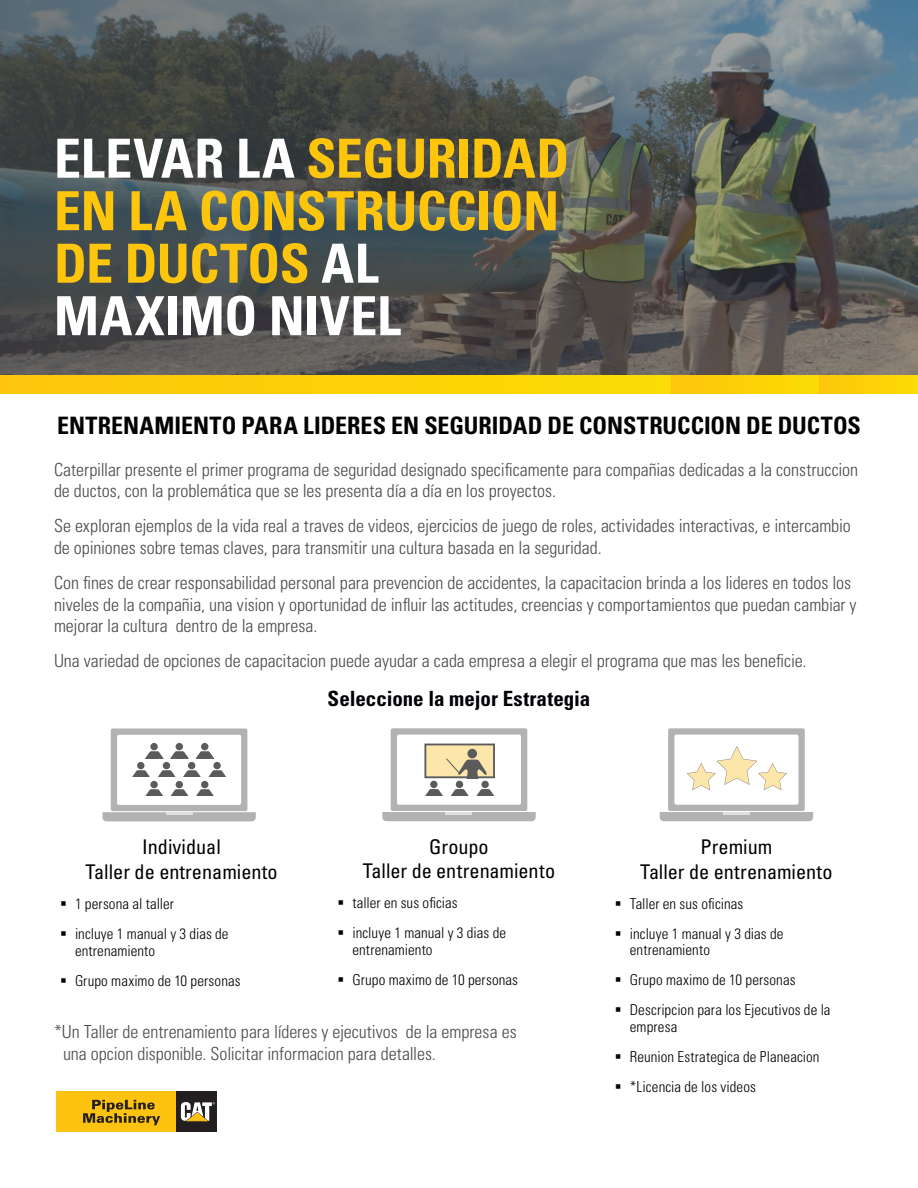
<style>
.page{position:relative;width:918px;height:1188px;background:#fff}
.page>*{position:absolute;margin:0;border:0;box-sizing:border-box;transform-origin:0 0}
.Headline_OS{font:700 condensed 54px/52.5px "Univers";letter-spacing:-.005em;color:#fec50d}
.Headline_OS-2{font:700 condensed 54px "Univers";letter-spacing:.01em;color:#fff}
.Headline_OS-3{font:700 condensed 24px "Univers";color:#000103}
.Section_Title_WBK{font:700 condensed 21px "Univers";color:#000005}
.Heading_1_WBK{font:condensed 20.25px/25.2px "Univers";color:#000103;text-align:center}
.Body_OS{font:300 condensed 18px/21.6px "Univers";color:#494a4b}
.t1{font:300 condensed 15px/16.5px "Univers";letter-spacing:.005em;color:#000103}
.s1{color:#fff}
</style>
<div class="page">
<svg style="left:56px;top:1091px;width:161px;height:41px"></svg>
<div style="left:56px;top:1092px;width:120px;height:40px;background:#fec210"></div>
<div style="left:176px;top:1092px;width:40px;height:40px;background:#231f20"></div>
<svg style="left:181px;top:1102px;width:34px;height:20px"></svg>
<svg style="left:83px;top:1100px;width:77px;height:25px"></svg>
<svg style="left:382px;top:812px;width:154px;height:9px"></svg>
<hr style="left:446px;top:812px;width:26px;height:3px;background:#e0e0df">
<div style="left:391px;top:728px;width:136px;height:83px;background:#b2b2b2;border-radius:2px"></div>
<div style="left:397px;top:735px;width:124px;height:70px;background:#fff;border-radius:2px"></div>
<div style="left:430px;top:781px;width:8px;height:7px;background:#5b5b5b;border-radius:50%"></div>
<div style="left:481px;top:781px;width:8px;height:7px;background:#5b5b5b;border-radius:50%"></div>
<div style="left:456px;top:781px;width:7px;height:7px;background:#5b5b5b;border-radius:50%"></div>
<svg style="left:425px;top:789px;width:69px;height:7px"></svg>
<svg style="left:424px;top:744px;width:71px;height:34px;background:#cdbd93"></svg>
<svg style="left:660px;top:812px;width:153px;height:9px"></svg>
<hr style="left:723px;top:812px;width:27px;height:3px;background:#e0e0df">
<div style="left:668px;top:728px;width:137px;height:83px;background:#b2b2b2;border-radius:2px"></div>
<div style="left:674px;top:735px;width:124px;height:70px;background:#fff;border-radius:2px"></div>
<svg style="left:687px;top:746px;width:100px;height:44px"></svg>
<svg style="left:0;top:0;width:918px;height:376px;background:#555b5a"></svg>
<div style="left:670px;top:376px;width:149px;height:18px;background:#fcd107"></div>
<div style="left:819px;top:376px;width:99px;height:18px;background:#fcd107"></div>
<div style="left:0;top:376px;width:670px;height:18px;background:#fcd107"></div>
<svg style="left:102px;top:812px;width:154px;height:9px"></svg>
<hr style="left:166px;top:812px;width:27px;height:3px;background:#e0e0df">
<div style="left:111px;top:729px;width:136px;height:82px;background:#b2b2b2;border-radius:2px"></div>
<div style="left:117px;top:735px;width:124px;height:70px;background:#fff;border-radius:2px"></div>
<div style="left:150px;top:781px;width:8px;height:7px;background:#5b5b5b;border-radius:50%"></div>
<div style="left:176px;top:781px;width:7px;height:7px;background:#5b5b5b;border-radius:50%"></div>
<div style="left:201px;top:781px;width:7px;height:7px;background:#5b5b5b;border-radius:50%"></div>
<svg style="left:145px;top:789px;width:69px;height:7px"></svg>
<div style="left:137px;top:762px;width:8px;height:7px;background:#5b5b5b;border-radius:50%"></div>
<div style="left:163px;top:762px;width:7px;height:7px;background:#5b5b5b;border-radius:50%"></div>
<div style="left:188px;top:762px;width:7px;height:7px;background:#5b5b5b;border-radius:50%"></div>
<div style="left:213px;top:762px;width:8px;height:7px;background:#5b5b5b;border-radius:50%"></div>
<svg style="left:132px;top:770px;width:94px;height:7px"></svg>
<div style="left:150px;top:743px;width:8px;height:7px;background:#5b5b5b;border-radius:50%"></div>
<div style="left:176px;top:743px;width:7px;height:7px;background:#5b5b5b;border-radius:50%"></div>
<div style="left:201px;top:743px;width:7px;height:7px;background:#5b5b5b;border-radius:50%"></div>
<svg style="left:145px;top:751px;width:69px;height:7px"></svg>
<p class="Headline_OS" style="left:54px;top:132px;width:517px"><span class="s1">ELEVAR LA</span> SEGURIDAD</p>
<p class="Headline_OS" style="left:54px;top:185px;width:507px">EN LA CONSTRUCCION<br>DE DUCTOS <span class="s1">AL</span></p>
<p class="Headline_OS-2" style="left:54px;top:283px;width:348px">MAXIMO NIVEL</p>
<p class="Headline_OS-3" style="left:57px;top:411px;width:805px">ENTRENAMIENTO PARA LIDERES EN SEGURIDAD DE CONSTRUCCION DE DUCTOS</p>
<p class="Body_OS" style="left:54px;top:459px;width:806px">Caterpillar presente el primer programa de seguridad designado specificamente para compañias dedicadas a la construccion de ductos, con la problemática que se les presenta día a día en los proyectos.</p>
<p class="Body_OS" style="left:54px;top:515px;width:798px">Se exploran ejemplos de la vida real a traves de videos, ejercicios de juego de roles, actividades interactivas, e intercambio de opiniones sobre temas claves, para transmitir una cultura basada en la seguridad.</p>
<p class="Body_OS" style="left:54px;top:572px;width:804px">Con fines de crear responsabilidad personal para prevencion de accidentes, la capacitacion brinda a los lideres en todos los niveles de la compañia, una vision y oportunidad de influir las actitudes, creencias y comportamientos que puedan cambiar y mejorar la cultura dentro de la empresa.</p>
<p class="Body_OS" style="left:54px;top:650px;width:754px">Una variedad de opciones de capacitacion puede ayudar a cada empresa a elegir el programa que mas les beneficie.</p>
<p class="Section_Title_WBK" style="left:328px;top:686px;width:264px">Seleccione la mejor Estrategia</p>
<p class="Heading_1_WBK" style="left:363px;top:834px;width:194px;line-height:24.3px">Groupo<br>Taller de entrenamiento</p>
<p class="t1" style="left:337px;top:895px;width:122px">▪ taller en sus oficias</p>
<p class="t1" style="left:352px;top:925px;width:155px;text-indent:-15px">▪ incluye 1 manual y 3 dias de entrenamiento</p>
<p class="t1" style="left:337px;top:971px;width:182px">▪ Grupo maximo de 10 personas</p>
<p class="Body_OS" style="left:63px;top:1021px;width:455px;text-indent:-9px">*Un Taller de entrenamiento para líderes y ejecutivos de la empresa es una opcion disponible. Solicitar informacion para detalles.</p>
<p class="Heading_1_WBK" style="left:86px;top:834px;width:193px">Individual<br>Taller de entrenamiento</p>
<p class="t1" style="left:60px;top:896px;width:115px">▪ 1 persona al taller</p>
<p class="t1" style="left:75px;top:926px;width:155px;text-indent:-15px">▪ incluye 1 manual y 3 dias de entrenamiento</p>
<p class="t1" style="left:60px;top:972px;width:182px">▪ Grupo maximo de 10 personas</p>
<p class="Heading_1_WBK" style="left:640px;top:834px;width:194px;line-height:24.8px">Premium<br>Taller de entrenamiento</p>
<p class="t1" style="left:615px;top:895px;width:130px">▪ Taller en sus oficinas</p>
<p class="t1" style="left:630px;top:925px;width:155px;text-indent:-15px">▪ incluye 1 manual y 3 dias de entrenamiento</p>
<p class="t1" style="left:615px;top:972px;width:182px">▪ Grupo maximo de 10 personas</p>
<p class="t1" style="left:630px;top:1002px;width:202px;text-indent:-15px">▪ Descripcion para los Ejecutivos de la empresa</p>
<p class="t1" style="left:615px;top:1048px;width:206px">▪ Reunion Estrategica de Planeacion</p>
<p class="t1" style="left:615px;top:1078px;width:143px">▪ *Licencia de los videos</p>
</div>
